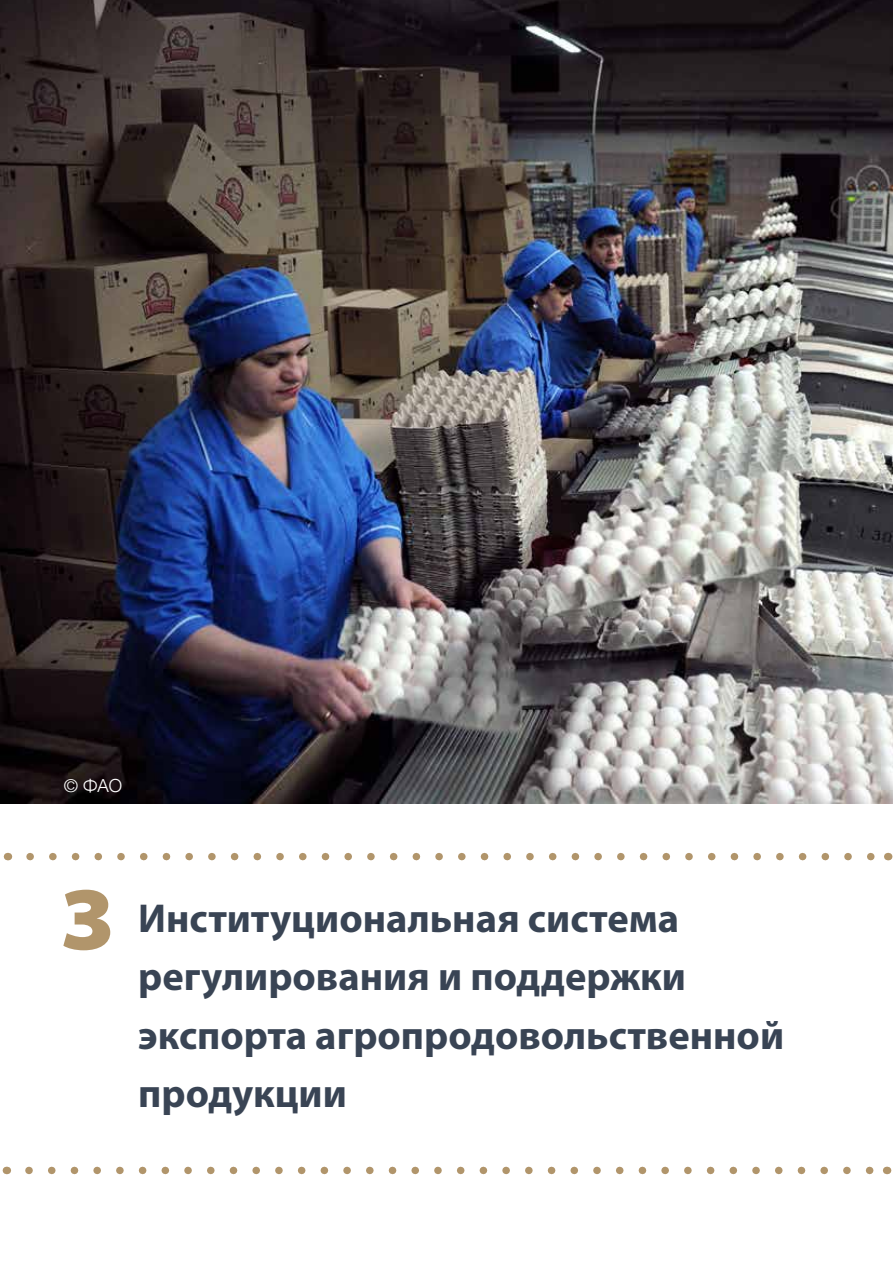
<style>
.page{position:relative;width:893px;height:1263px;background:#fff}
.page>*{position:absolute;margin:0;border:0;box-sizing:border-box;transform-origin:0 0}
.t1{font:900 semi-expanded 90px "Myriad Pro";color:#b1956b}
.t2{font:700 40.5px/58.5px "Myriad Pro";color:#394454}
.t3{font:300 18px "Helvetica Neue";color:#fff}
</style>
<div class="page">
<img style="left:1px;top:0;width:892px;height:804px">
<svg style="left:30px;top:853px;width:845px;height:7px"></svg>
<svg style="left:29px;top:1167px;width:845px;height:7px"></svg>
<p class="t3" style="left:64px;top:770px;width:60px">© ФАО</p>
<h1 class="t1" style="left:60px;top:858px;width:57px">3</h1>
<p class="t2" style="left:138px;top:887px;width:647px">Институциональная система регулирования и поддержки экспорта агропродовольственной продукции</p>
</div>
